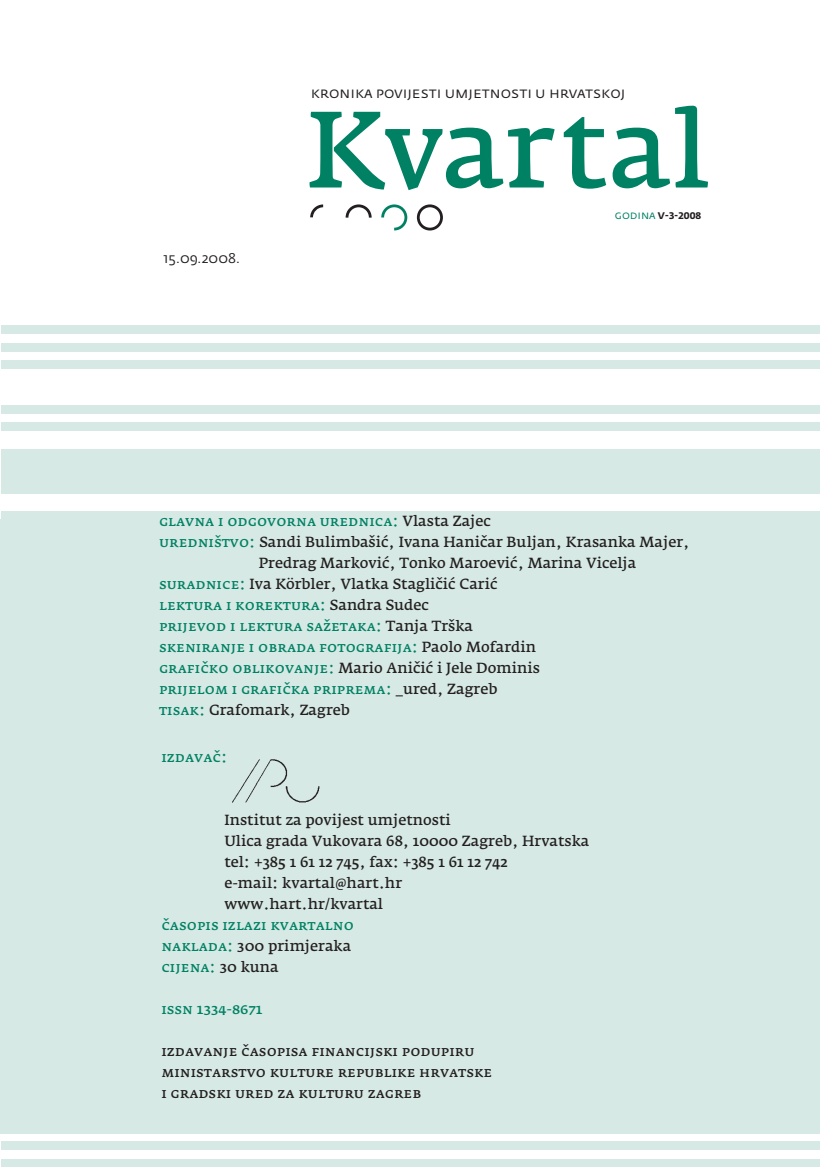
<style>
.page{position:relative;width:820px;height:1167px;background:#fff}
.page>*{position:absolute;margin:0;border:0;box-sizing:border-box;transform-origin:0 0}
.t1{font:600 107.1px "Fedra Serif A Std";color:#008164}
.t2{font:15.4px "Fedra Sans Std";color:#231f20}
.t3{font:600 14.53px/21px "Fedra Serif A Std";color:#231f20}
.t4{font:600 14.53px/21px "Fedra Serif A Std";color:#008164}
.t5{font:14px "Fedra Sans Std";color:#231f20}
.t6{font:700 9.62px "Fedra Sans Std";color:#231f20}
.s1{font-weight:400;font-size:11.72px;color:#008164}
.s2{color:#231f20}
.s3{color:#008164}
</style>
<div class="page">
<div style="left:0;top:520px;width:820px;height:614px;background:#d6e9e4"></div>
<div style="left:2px;top:1159px;width:818px;height:8px;background:#d6e9e4"></div>
<div style="left:2px;top:1141px;width:818px;height:9px;background:#d6e9e4"></div>
<div style="left:2px;top:511px;width:818px;height:27px;background:#d6e9e4"></div>
<div style="left:2px;top:449px;width:818px;height:44px;background:#d6e9e4"></div>
<div style="left:2px;top:422px;width:818px;height:9px;background:#d6e9e4"></div>
<div style="left:2px;top:405px;width:818px;height:9px;background:#d6e9e4"></div>
<div style="left:2px;top:360px;width:818px;height:9px;background:#d6e9e4"></div>
<div style="left:2px;top:343px;width:818px;height:8px;background:#d6e9e4"></div>
<div style="left:2px;top:325px;width:818px;height:9px;background:#d6e9e4"></div>
<img style="left:232px;top:759px;width:88px;height:44px">
<svg style="left:417px;top:204px;width:26px;height:26px"></svg>
<svg style="left:381px;top:204px;width:26px;height:26px"></svg>
<svg style="left:310px;top:204px;width:13px;height:13px"></svg>
<svg style="left:345px;top:204px;width:27px;height:14px"></svg>
<p class="t2" style="left:311px;top:83px;width:316px">Kronika povijesti umjetnosti u Hrvatskoj</p>
<p class="t5" style="left:164px;top:250px;width:78px">15.09.2008.</p>
<h1 class="t1" style="left:306px;top:88px;width:405px">Kvartal</h1>
<p class="t6" style="left:615px;top:210px;width:88px"><span class="s1">godina</span> v-3-2008</p>
<p class="t4" style="left:159px;top:510px;width:333px">glavna i odgovorna urednica: <span class="s2">Vlasta Zajec</span></p>
<p class="t3" style="left:159px;top:531px;width:532px"><span class="s3">uredništvo:</span> Sandi Bulimbašić, Ivana Haničar Buljan, Krasanka Majer,</p>
<p class="t3" style="left:259px;top:552px;width:379px">Predrag Marković, Tonko Maroević, Marina Vicelja</p>
<p class="t3" style="left:159px;top:573px;width:340px"><span class="s3">suradnice:</span> Iva Körbler, Vlatka Stagličić Carić</p>
<p class="t4" style="left:159px;top:594px;width:271px">lektura i korektura: <span class="s2">Sandra Sudec</span></p>
<p class="t4" style="left:159px;top:615px;width:315px">prijevod i lektura sažetaka: <span class="s2">Tanja Trška</span></p>
<p class="t4" style="left:159px;top:636px;width:378px">skeniranje i obrada fotografija: <span class="s2">Paolo Mofardin</span></p>
<p class="t3" style="left:159px;top:657px;width:382px"><span class="s3">grafičko oblikovanje:</span> Mario Aničić i Jele Dominis</p>
<p class="t4" style="left:159px;top:678px;width:340px">prijelom i grafička priprema: <span class="s2">_ured, Zagreb</span></p>
<p class="t3" style="left:159px;top:699px;width:192px"><span class="s3">TISAK:</span> Grafomark, Zagreb</p>
<p class="t4" style="left:161px;top:746px;width:67px">izdavač:</p>
<p class="t3" style="left:224px;top:809px;width:366px">Institut za povijest umjetnosti<br>Ulica grada Vukovara 68, 10000 Zagreb, Hrvatska tel: +385 1 61 12 745, fax: +385 1 61 12 742<br>e-mail: kvartal@hart.hr<br>www.hart.hr/kvartal</p>
<p class="t4" style="left:161px;top:914px;width:194px">časopis izlazi kvartalno naklada: <span class="s2">300 primjeraka </span>cijena: <span class="s2">30 kuna</span></p>
<p class="t4" style="left:161px;top:998px;width:103px">issn 1334-8671</p>
<p class="t3" style="left:161px;top:1040px;width:332px">izdavanje časopisa financijski podupiru<br>Ministarstvo kulture Republike Hrvatske i gradski ured za kulturu zagreb</p>
</div>
